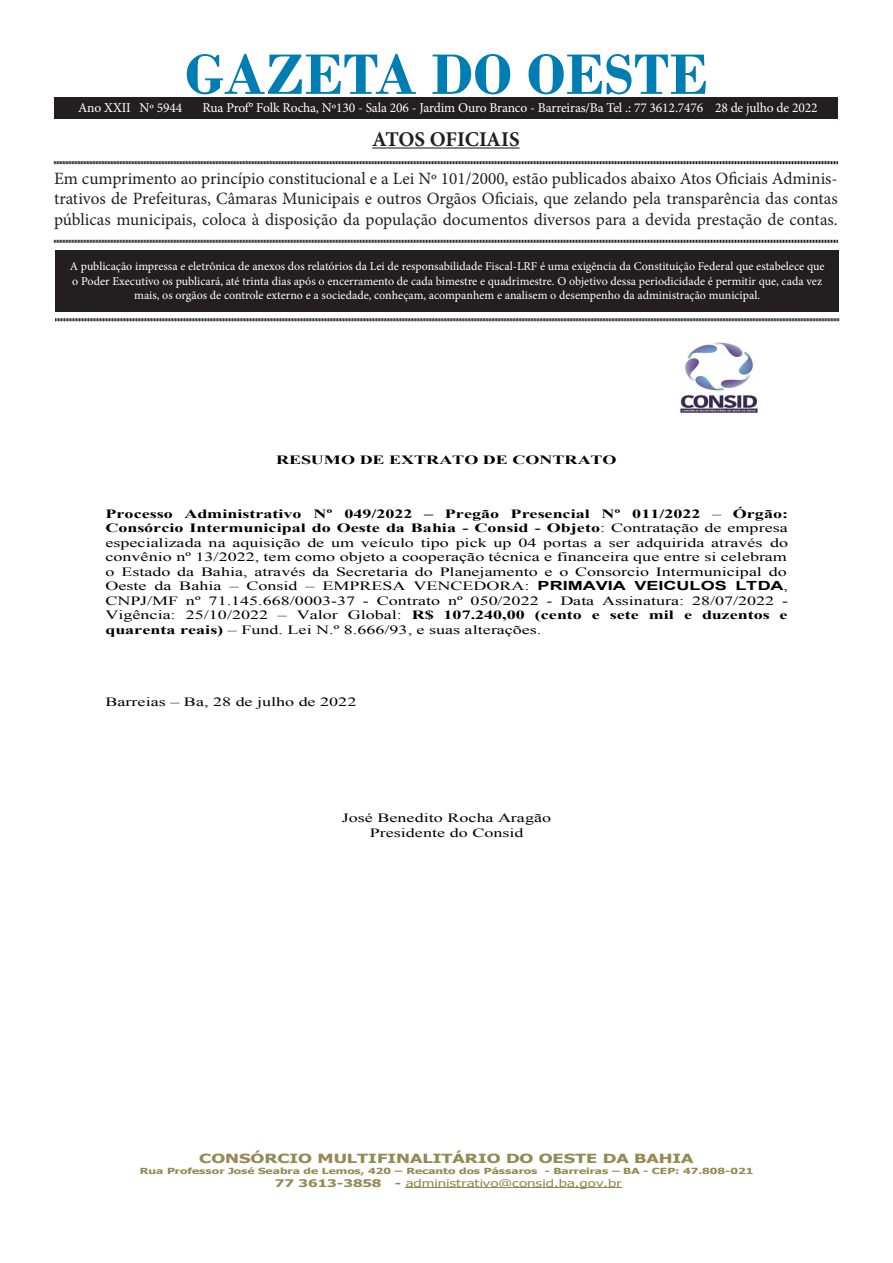
<style>
.page{position:relative;width:893px;height:1263px;background:#fff}
.page>*{position:absolute;margin:0;border:0;box-sizing:border-box;transform-origin:0 0}
.t1{font:700 60px "Bodoni";color:#007eb4}
.t2{font:700 21px "Minion Pro";letter-spacing:-.005em;color:#231f20}
.t3{font:17.25px/20.7px "Minion Pro";color:#231f20;text-align:justify}
.t4{font:13.5px "Minion Pro";letter-spacing:-.01em;color:#fff}
.t5{font:12.6px/14.5px "Times New Roman";color:#000;text-align:justify;scale:1.43 1}
.t6{font:700 12.6px "Tahoma";color:#948a54;scale:1.43 1}
.t7{font:700 12.6px "Times New Roman";color:#000;scale:1.43 1}
.t8{font:12px/14.4px "Minion Pro";color:#fff;text-align:center}
.t9{font:10.5px "Tahoma";color:#948a54;scale:1.43 1}
.t10{font:700 10.5px "Tahoma";color:#948a54;scale:1.43 1}
.t11{font:700 8.4px "Tahoma";color:#948a54;scale:1.43 1}
.s1{font-weight:700}
.s2{font-family:"Arial";font-weight:700}
</style>
<div class="page">
<div style="left:55px;top:250px;width:784px;height:61px;background:#231f20"></div>
<hr style="left:372px;top:147px;width:148px;height:2px;background:#231f20">
<svg style="left:54px;top:161px;width:784px;height:4px;background:#908e8e"></svg>
<svg style="left:54px;top:239px;width:784px;height:4px;background:#908e8e"></svg>
<svg style="left:55px;top:318px;width:784px;height:4px;background:#908e8e"></svg>
<div style="left:54px;top:98px;width:784px;height:20px;background:#231f20"></div>
<hr style="left:406px;top:1187px;width:216px;height:1px;background:#948a54">
<img style="left:680px;top:342px;width:78px;height:71px">
<p class="t1" style="left:185px;top:39px;width:525px">GAZETA DO OESTE</p>
<p class="t2" style="left:372px;top:124px;width:149px">ATOS OFICIAIS</p>
<p class="t3" style="left:54px;top:168px;width:785px">Em cumprimento ao princípio constitucional e a Lei Nº 101/2000, estão publicados abaixo Atos Oficiais Adminis&shy;trativos de Prefeituras, Câmaras Municipais e outros Orgãos Oficiais, que zelando pela transparência das contas públicas municipais, coloca à disposição da população documentos diversos para a devida prestação de contas.</p>
<p class="t8" style="left:70px;top:259px;width:756px">A publicação impressa e eletrônica de anexos dos relatórios da Lei de responsabilidade Fiscal-LRF é uma exigência da Constituição Federal que estabelece que o Poder Executivo os publicará, até trinta dias após o encerramento de cada bimestre e quadrimestre. O objetivo dessa periodicidade é permitir que, cada vez mais, os orgãos de controle externo e a sociedade, conheçam, acompanhem e analisem o desempenho da administração municipal.</p>
<p class="t4" style="left:78px;top:98px;width:106px">Ano XXII Nº 5944</p>
<p class="t4" style="left:203px;top:98px;width:616px">Rua Prof° Folk Rocha, Nº130 - Sala 206 - Jardim Ouro Branco - Barreiras/Ba Tel .: 77 3612.7476 28 de julho de 2022</p>
<p class="t7" style="left:276px;top:451px;width:240px">RESUMO DE EXTRATO DE CONTRATO</p>
<p class="t5" style="left:105px;top:506px;width:479px"><span class="s1">Processo Administrativo Nº 049/2022 – Pregão Presencial Nº 011/2022</span> – <span class="s1">Órgão:<br>Consórcio Intermunicipal do Oeste da Bahia - Consid - Objeto</span>: Contratação de empresa especializada na aquisição de um veículo tipo pick up 04 portas a ser adquirida através do convênio nº 13/2022, tem como objeto a cooperação técnica e financeira que entre si celebram o Estado da Bahia, através da Secretaria do Planejamento e o Consorcio Intermunicipal do Oeste da Bahia – Consid – EMPRESA VENCEDORA: <span class="s2">PRIMAVIA VEICULOS LTDA</span>, CNPJ/MF nº 71.145.668/0003-37 - Contrato nº 050/2022 - Data Assinatura: 28/07/2022 - Vigência: 25/10/2022 – Valor Global: <span class="s1">R$ 107.240,00 (cento e sete mil e duzentos e quarenta reais)</span> – Fund. Lei N.º 8.666/93, e suas alterações.</p>
<p class="t5" style="left:105px;top:695px;width:177px">Barreias – Ba, 28 de julho de 2022</p>
<p class="t5" style="left:342px;top:811px;width:148px;text-align:center">José Benedito Rocha Aragão<br>Presidente do Consid</p>
<p class="t6" style="left:199px;top:1150px;width:347px">CONSÓRCIO MULTIFINALITÁRIO DO OESTE DA BAHIA</p>
<p class="t11" style="left:140px;top:1165px;width:431px">Rua Professor José Seabra de Lemos, 420 – Recanto dos Pássaros - Barreiras – BA - CEP: 47.808-021</p>
<p class="t10" style="left:275px;top:1175px;width:76px">77 3613-3858</p>
<p class="t9" style="left:395px;top:1176px;width:160px"><span class="s1">-</span> administrativo@consid.ba.gov.br</p>
</div>
